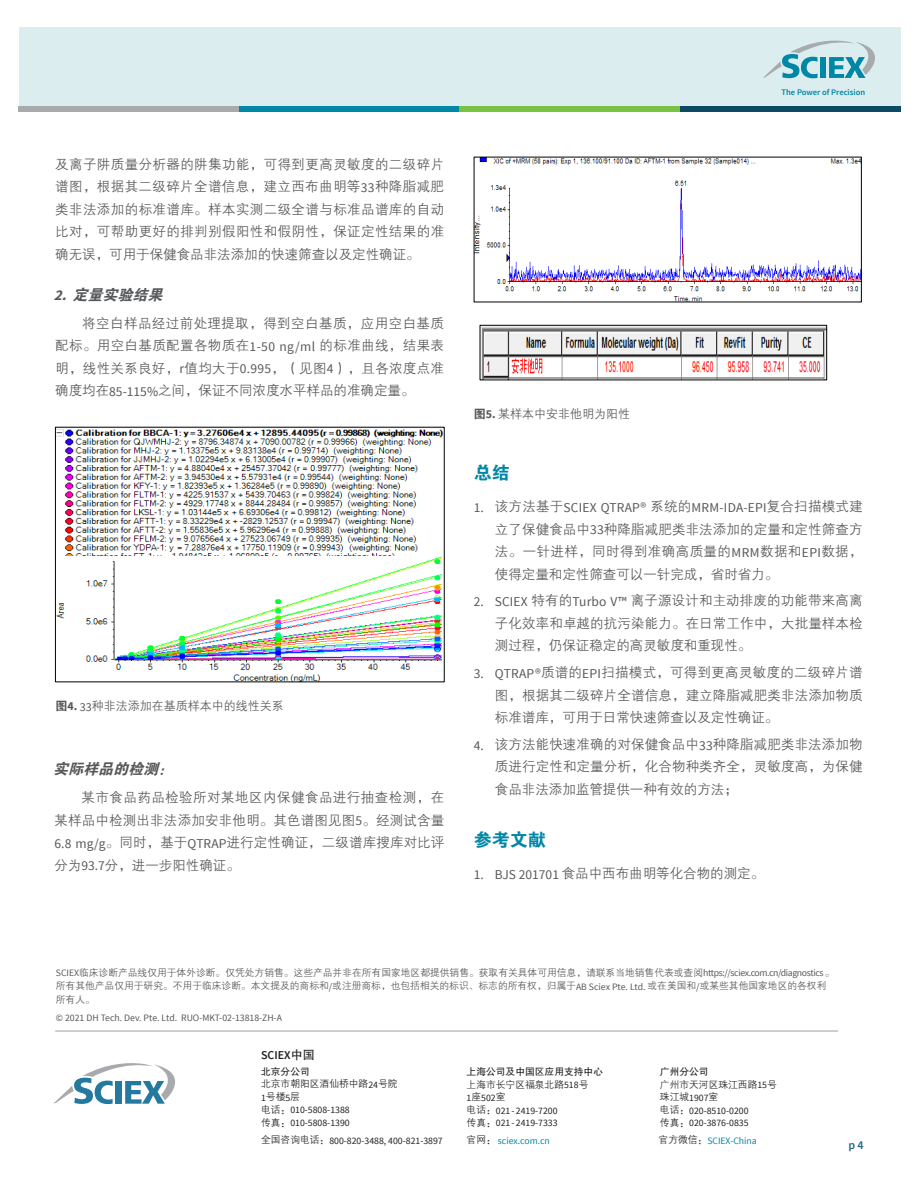
<style>
.page{position:relative;width:918px;height:1188px;background:#fff}
.page>*{position:absolute;margin:0;border:0;box-sizing:border-box;transform-origin:0 0}
.t1{font:18px "FZDHTK GBK1 0";color:#0087a6}
.t2{font:italic 15px "FZDHTK GBK1 0";color:#57585a}
.t3{font:13.5px/22.5px "FZZDXK GBK1 0";letter-spacing:.01em;color:#57585a;text-align:justify}
.t4{font:13.5px "Source Sans Pro";letter-spacing:.015em;color:#57585a}
.t5{font:12px "FZZDXK GBK1 0";color:#57585a}
.t6{font:600 12px "Source Sans Pro";color:#231f20}
.t7{font:600 12px "Source Sans Pro";color:#266983}
.t8{font:9.75px/13.5px "FZZDXK GBK1 0";color:#57585a}
.t9{font:9.75px/12.8px "Source Sans Pro";color:#231f20}
.t10{font:9.75px/12.8px "FZZDXK GBK1 0";color:#231f20}
.t11{font:9.75px "Source Sans Pro";color:#57585a}
.t12{font:9.75px "Source Sans Pro";color:#0087a6}
.t13{font:9.75px "FZHTK GBK1 0";color:#231f20}
.t14{font:600 8.55px "Source Sans Pro";color:#0087a6}
.s1{font-family:"Source Sans Pro"}
.s2{font-family:"Source Sans Pro";font-weight:700}
.s3{font-family:"FZDHTK GBK1 0"}
.s4{font-family:"FZZDXK GBK1 0"}
.s5{font-family:"FZHTK GBK1 0";font-weight:400}
.s6{font-family:"FZZDXK GBK1 0";color:#231f20}
</style>
<div class="page">
<div style="left:19px;top:27px;width:881px;height:84px;background:#dbedef"></div>
<svg style="left:763px;top:41px;width:112px;height:37px"></svg>
<div style="left:19px;top:106px;width:220px;height:5px;background:#a8abac"></div>
<div style="left:239px;top:106px;width:220px;height:5px;background:#0087a6"></div>
<div style="left:459px;top:106px;width:221px;height:5px;background:#79c142"></div>
<div style="left:680px;top:106px;width:220px;height:5px;background:#0c4a63"></div>
<img style="left:57px;top:429px;width:386px;height:251px">
<hr style="left:55px;top:1031px;width:783px;height:1px;background:#bebfc2">
<svg style="left:53px;top:1063px;width:122px;height:41px"></svg>
<img style="left:476px;top:159px;width:384px;height:141px">
<img style="left:482px;top:327px;width:343px;height:51px">
<div style="left:480px;top:325px;width:347px;height:55px;border:1px solid #000"></div>
<p class="t3" style="left:55px;top:153px;width:390px">及离子阱质量分析器的阱集功能，可得到更高灵敏度的二级碎片谱图，根据其二级碎片全谱信息，建立西布曲明等<span class="s1">33</span>种降脂减肥类非法添加的标准谱库。样本实测二级全谱与标准品谱库的自动比对，可帮助更好的排判别假阳性和假阴性，保证定性结果的准确无误，可用于保健食品非法添加的快速筛查以及定性确证。</p>
<p class="t2" style="left:54px;top:286px;width:115px"><span class="s2">2.</span>定量实验结果</p>
<p class="t3" style="left:55px;top:312px;width:390px;text-indent:27px">将空白样品经过前处理提取，得到空白基质，应用空白基质配标。用空白基质配置各物质在<span class="s1">1-50 ng/ml</span> 的标准曲线，结果表明，线性关系良好，<span class="s1">r</span>值均大于<span class="s1">0.995</span>，（见图<span class="s1">4</span>），且各浓度点准确度均在<span class="s1">85-115%</span>之间，保证不同浓度水平样品的准确定量。</p>
<p class="t5" style="left:56px;top:699px;width:230px"><span class="s3">图</span><span class="s2">4.</span> <span class="s1">33</span>种非法添加在基质样本中的线性关系</p>
<p class="t2" style="left:53px;top:761px;width:126px">实际样品的检测：</p>
<p class="t3" style="left:54px;top:786px;width:391px;text-indent:27px">某市食品药品检验所对某地区内保健食品进行抽查检测，在某样品中检测出非法添加安非他明。其色谱图见图<span class="s1">5</span>。经测试含量<span class="s1">6.8 mg/g</span>。同时，基于<span class="s1">QTRAP</span>进行定性确证，二级谱库搜库对比评分为<span class="s1">93.7</span>分，进一步阳性确证。</p>
<p class="t5" style="left:474px;top:408px;width:158px"><span class="s3">图</span><span class="s2">5.</span> 某样本中安非他明为阳性</p>
<p class="t14" style="left:782px;top:86px;width:85px">The Power of Precision</p>
<h1 class="t1" style="left:474px;top:463px;width:37px">总结</h1>
<p class="t4" style="left:474px;top:499px;width:390px">1. <span class="s4">该方法基于</span>SCIEX QTRAP® <span class="s4">系统的</span>MRM-IDA-EPI<span class="s4">复合扫描模式建</span></p>
<p class="t3" style="left:495px;top:518px;width:369px">立了保健食品中<span class="s1">33</span>种降脂减肥类非法添加的定量和定性筛查方法。一针进样，同时得到准确高质量的<span class="s1">MRM</span>数据和<span class="s1">EPI</span>数据，使得定量和定性筛查可以一针完成，省时省力。</p>
<p class="t3" style="left:495px;top:590px;width:369px;text-indent:-21px"><span class="s1">2. SCIEX</span> 特有的<span class="s1">Turbo V™</span> 离子源设计和主动排废的功能带来高离子化效率和卓越的抗污染能力。在日常工作中，大批量样本检测过程，仍保证稳定的高灵敏度和重现性。</p>
<p class="t3" style="left:495px;top:662px;width:369px;text-indent:-21px"><span class="s1">3. QTRAP®</span>质谱的<span class="s1">EPI</span>扫描模式，可得到更高灵敏度的二级碎片谱图，根据其二级碎片全谱信息，建立降脂减肥类非法添加物质标准谱库，可用于日常快速筛查以及定性确证。</p>
<p class="t3" style="left:495px;top:733px;width:369px;text-indent:-21px"><span class="s1">4.</span> 该方法能快速准确的对保健食品中<span class="s1">33</span>种降脂减肥类非法添加物质进行定性和定量分析，化合物种类齐全，灵敏度高，为保健食品非法添加监管提供一种有效的方法；</p>
<h1 class="t1" style="left:474px;top:830px;width:73px">参考文献</h1>
<p class="t3" style="left:474px;top:862px;width:292px"><span class="s1">1. BJS 201701</span> 食品中西布曲明等化合物的测定。</p>
<p class="t8" style="left:56px;top:966px;width:780px"><span class="s1">SCIEX</span>临床诊断产品线仅用于体外诊断。仅凭处方销售。这些产品并非在所有国家地区都提供销售。获取有关具体可用信息，请联系当地销售代表或查阅<span class="s1">https://sciex.com.cn/diagnostics</span> 。所有其他产品仅用于研究。不用于临床诊断。本文提及的商标和<span class="s1">/</span>或注册商标，也包括相关的标识、标志的所有权，归属于<span class="s1">AB Sciex Pte. Ltd.</span> 或在美国和<span class="s1">/</span>或某些其他国家地区的各权利所有人。</p>
<p class="t11" style="left:56px;top:1012px;width:228px">© 2021 DH Tech. Dev. Pte. Ltd. RUO-MKT-02-13818-ZH-A</p>
<p class="t6" style="left:261px;top:1048px;width:55px">SCIEX<span class="s5">中国</span></p>
<p class="t13" style="left:261px;top:1066px;width:50px">北京分公司</p>
<p class="t10" style="left:261px;top:1078px;width:138px">北京市朝阳区酒仙桥中路<span class="s1">24</span>号院<br><span class="s1">1</span>号楼<span class="s1">5</span>层</p>
<p class="t9" style="left:261px;top:1104px;width:90px"><span class="s4">电话：</span>010-5808-1388<span class="s4">传真：</span>010-5808-1390</p>
<p class="t13" style="left:467px;top:1066px;width:138px">上海公司及中国区应用支持中心</p>
<p class="t10" style="left:467px;top:1078px;width:123px">上海市长宁区福泉北路<span class="s1">518</span>号</p>
<p class="t9" style="left:467px;top:1091px;width:93px">1<span class="s4">座</span>502<span class="s4">室<br>电话：</span>021 - 2419-7200<span class="s4">传真：</span>021 - 2419-7333</p>
<p class="t13" style="left:660px;top:1066px;width:50px">广州分公司</p>
<p class="t10" style="left:660px;top:1078px;width:118px">广州市天河区珠江西路<span class="s1">15</span>号珠江城<span class="s1">1907</span>室</p>
<p class="t9" style="left:660px;top:1104px;width:90px"><span class="s4">电话：</span>020-8510-0200<span class="s4">传真：</span>020-3876-0835</p>
<p class="t9" style="left:261px;top:1134px;width:183px"><span class="s4">全国咨询电话：</span>800-820-3488, 400-821-3897</p>
<p class="t12" style="left:467px;top:1134px;width:85px"><span class="s6">官网：</span> sciex.com.cn</p>
<p class="t12" style="left:659px;top:1134px;width:100px"><span class="s6">官方微信：</span>SCIEX-China</p>
<p class="t7" style="left:848px;top:1137px;width:17px">p 4</p>
</div>
